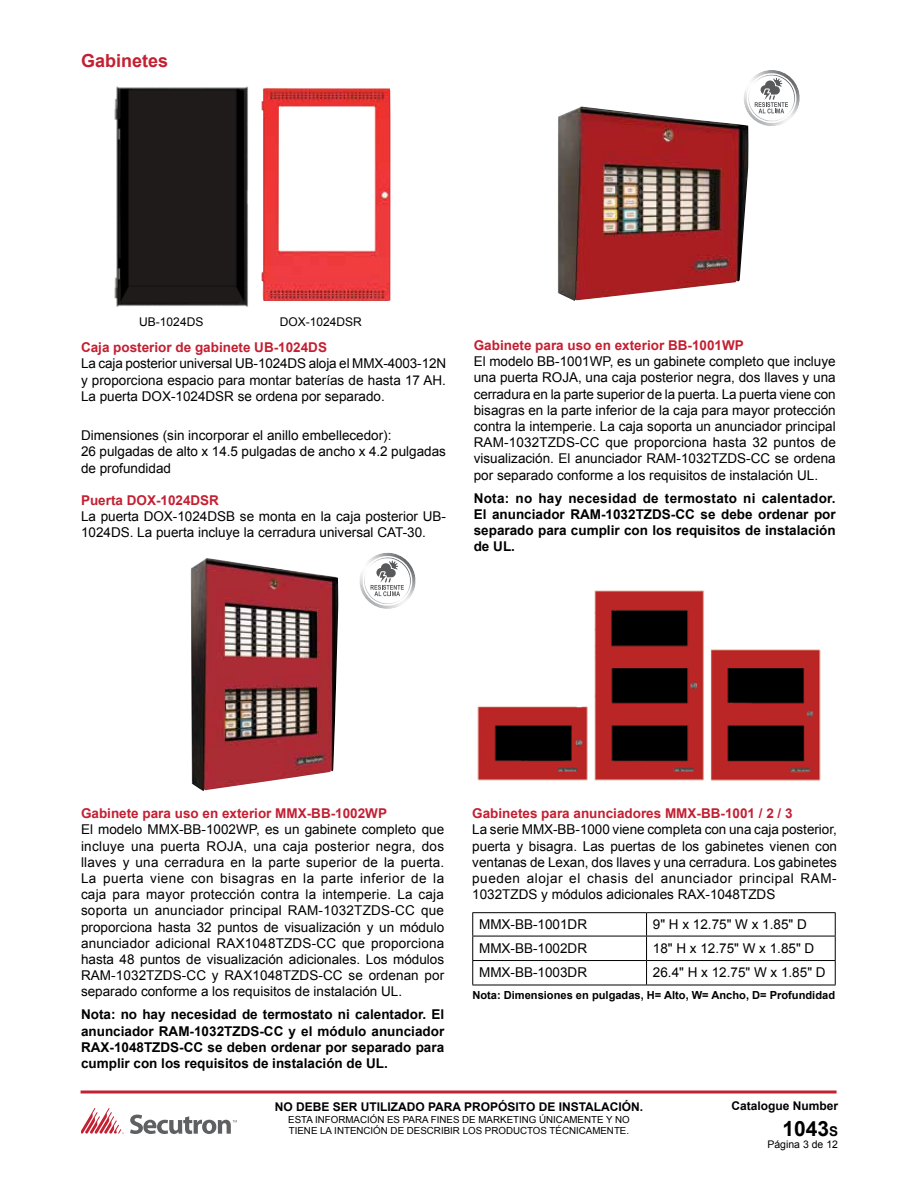
<style>
.page{position:relative;width:918px;height:1188px;background:#fff}
.page>*{position:absolute;margin:0;border:0;box-sizing:border-box;transform-origin:0 0}
.t1{font:700 21px "Arial";color:#000}
.t2{font:700 18px "Arial";color:#c32032}
.t3{font:13.5px/16.2px "Arial";color:#000;text-align:justify}
.t4{font:700 13.5px/16.2px "Arial";color:#000;text-align:justify}
.t5{font:700 13.5px "Arial";color:#c32032}
.t6{font:700 12px "Arial";color:#000}
.t7{font:12px "Arial";color:#000}
.t8{font:700 11.1px "Arial";color:#000}
.t9{font:10.5px "Arial";color:#000}
.t10{font:9.75px/11.7px "Arial";color:#000}
.s1{font-size:13.5px}
</style>
<div class="page">
<hr style="left:81px;top:1090px;width:756px;height:3px;background:#c32032">
<svg style="left:130px;top:1115px;width:107px;height:19px"></svg>
<svg style="left:81px;top:1108px;width:43px;height:26px"></svg>
<img style="left:114px;top:86px;width:134px;height:221px">
<hr style="left:472px;top:912px;width:175px;height:1px;background:#000">
<hr style="left:647px;top:912px;width:189px;height:1px;background:#000">
<hr style="left:472px;top:936px;width:175px;height:1px;background:#000">
<hr style="left:647px;top:936px;width:189px;height:1px;background:#000">
<hr style="left:472px;top:960px;width:175px;height:1px;background:#000">
<svg style="left:472px;top:913px;width:1px;height:72px"></svg>
<hr style="left:647px;top:960px;width:189px;height:1px;background:#000">
<svg style="left:646px;top:913px;width:1px;height:72px"></svg>
<svg style="left:835px;top:913px;width:1px;height:72px"></svg>
<hr style="left:472px;top:985px;width:175px;height:1px;background:#000">
<hr style="left:647px;top:985px;width:189px;height:1px;background:#000">
<svg style="left:744px;top:70px;width:56px;height:56px"></svg>
<svg style="left:359px;top:553px;width:57px;height:56px"></svg>
<img style="left:477px;top:590px;width:344px;height:191px">
<img style="left:261px;top:88px;width:130px;height:213px">
<img style="left:558px;top:106px;width:191px;height:195px">
<img style="left:191px;top:558px;width:147px;height:233px">
<h2 class="t2" style="left:81px;top:54px;width:89px">Gabinetes</h2>
<p class="t7" style="left:139px;top:318px;width:66px">UB-1024DS</p>
<p class="t7" style="left:280px;top:318px;width:84px">DOX-1024DSR</p>
<p class="t5" style="left:81px;top:342px;width:248px">Caja posterior de gabinete UB-1024DS</p>
<p class="t3" style="left:81px;top:357px;width:367px">La caja posterior universal UB-1024DS aloja el MMX-4003-12N y proporciona espacio para montar baterías de hasta 17 AH.<br>La puerta DOX-1024DSR se ordena por separado.</p>
<p class="t3" style="left:81px;top:429px;width:367px;text-align:left">Dimensiones (sin incorporar el anillo embellecedor):<br>26 pulgadas de alto x 14.5 pulgadas de ancho x 4.2 pulgadas de profundidad</p>
<p class="t5" style="left:81px;top:495px;width:140px">Puerta DOX-1024DSR</p>
<p class="t3" style="left:81px;top:510px;width:367px">La puerta DOX-1024DSB se monta en la caja posterior UB-<br>1024DS. La puerta incluye la cerradura universal CAT-30.</p>
<p class="t5" style="left:474px;top:340px;width:272px">Gabinete para uso en exterior BB-1001WP</p>
<p class="t3" style="left:474px;top:355px;width:364px">El modelo BB-1001WP, es un gabinete completo que incluye una puerta ROJA, una caja posterior negra, dos llaves y una cerradura en la parte superior de la puerta. La puerta viene con bisagras en la parte inferior de la caja para mayor protección contra la intemperie. La caja soporta un anunciador principal RAM-1032TZDS-CC que proporciona hasta 32 puntos de visualización. El anunciador RAM-1032TZDS-CC se ordena por separado conforme a los requisitos de instalación UL.</p>
<p class="t4" style="left:474px;top:491px;width:364px">Nota: no hay necesidad de termostato ni calentador.<br>El anunciador RAM-1032TZDS-CC se debe ordenar por separado para cumplir con los requisitos de instalación de UL.</p>
<p class="t5" style="left:81px;top:808px;width:308px">Gabinete para uso en exterior MMX-BB-1002WP</p>
<p class="t3" style="left:81px;top:823px;width:365px">El modelo MMX-BB-1002WP, es un gabinete completo que incluye una puerta ROJA, una caja posterior negra, dos llaves y una cerradura en la parte superior de la puerta.<br>La puerta viene con bisagras en la parte inferior de la caja para mayor protección contra la intemperie. La caja soporta un anunciador principal RAM-1032TZDS-CC que proporciona hasta 32 puntos de visualización y un módulo anunciador adicional RAX1048TZDS-CC que proporciona hasta 48 puntos de visualización adicionales. Los módulos RAM-1032TZDS-CC y RAX1048TZDS-CC se ordenan por separado conforme a los requisitos de instalación UL.</p>
<p class="t4" style="left:81px;top:1008px;width:365px">Nota: no hay necesidad de termostato ni calentador. El anunciador RAM-1032TZDS-CC y el módulo anunciador RAX-1048TZDS-CC se deben ordenar por separado para cumplir con los requisitos de instalación de UL.</p>
<p class="t5" style="left:472px;top:808px;width:322px">Gabinetes para anunciadores MMX-BB-1001 / 2 / 3</p>
<p class="t3" style="left:472px;top:823px;width:366px">La serie MMX-BB-1000 viene completa con una caja posterior, puerta y bisagra. Las puertas de los gabinetes vienen con ventanas de Lexan, dos llaves y una cerradura. Los gabinetes pueden alojar el chasis del anunciador principal RAM-1032TZDS y módulos adicionales RAX-1048TZDS</p>
<p class="t3" style="left:479px;top:918px;width:110px">MMX-BB-1001DR</p>
<p class="t3" style="left:653px;top:918px;width:155px">9" H x 12.75" W x 1.85" D</p>
<p class="t3" style="left:479px;top:941px;width:110px">MMX-BB-1002DR</p>
<p class="t3" style="left:653px;top:941px;width:163px">18" H x 12.75" W x 1.85" D</p>
<p class="t3" style="left:479px;top:966px;width:110px">MMX-BB-1003DR</p>
<p class="t3" style="left:653px;top:966px;width:174px">26.4" H x 12.75" W x 1.85" D</p>
<p class="t8" style="left:472px;top:991px;width:364px">Nota: Dimensiones en pulgadas, H= Alto, W= Ancho, D= Profundidad</p>
<p class="t6" style="left:275px;top:1102px;width:370px">NO DEBE SER UTILIZADO PARA PROPÓSITO DE INSTALACIÓN.</p>
<p class="t10" style="left:288px;top:1114px;width:343px">ESTA INFORMACIÓN ES PARA FINES DE MARKETING ÚNICAMENTE Y NO<br>TIENE LA INTENCIÓN DE DESCRIBIR LOS PRODUCTOS TÉCNICAMENTE.</p>
<p class="t6" style="left:731px;top:1102px;width:108px">Catalogue Number</p>
<h1 class="t1" style="left:782px;top:1120px;width:57px">1043<span class="s1">S</span></h1>
<p class="t9" style="left:767px;top:1140px;width:72px">Página 3 de 12</p>
</div>
